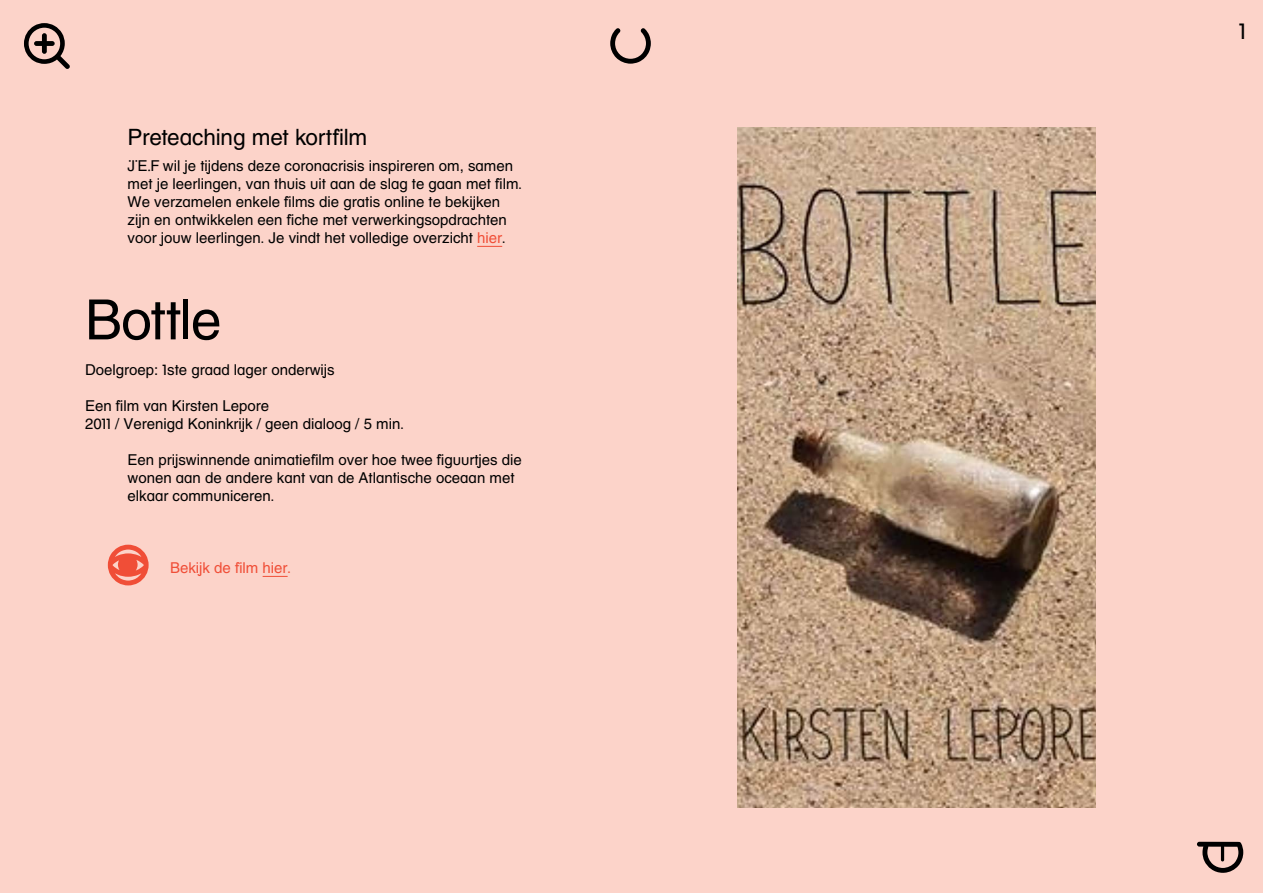
<style>
.page{position:relative;width:1263px;height:893px;background:#fcd3c9}
.page>*{position:absolute;margin:0;border:0;box-sizing:border-box;transform-origin:0 0}
._01__Hoofdtitel{font:55.5px "JEF";letter-spacing:-.025em;color:#000}
._03__Subtitel_____In{font:22.5px "JEF";letter-spacing:-.01em;color:#000}
._04__Lopende_tekst_i{font:15px/18px "JEF";color:#000}
._04__Lopende_tekst{font:15px "JEF";color:#000}
._05__Highlight_oog{font:15px "JEF";color:#f04e37}
.s1{color:#f04e37}
</style>
<div class="page">
<svg style="left:477px;top:246px;width:25px;height:1px"></svg>
<svg style="left:263px;top:576px;width:25px;height:1px"></svg>
<svg style="left:108px;top:545px;width:41px;height:40px"></svg>
<img style="left:738px;top:128px;width:357px;height:680px">
<p class="_03__Subtitel_____In" style="left:128px;top:124px;width:241px">Preteaching met kortfilm</p>
<p class="_04__Lopende_tekst_i" style="left:128px;top:157px;width:396px">JEF wil je tijdens deze coronacrisis inspireren om, samen met je leerlingen, van thuis uit aan de slag te gaan met film.<br>We verzamelen enkele films die gratis online te bekijken zijn en ontwikkelen een fiche met verwerkingsopdrachten voor jouw leerlingen. Je vindt het volledige overzicht <span class="s1">hier</span>.</p>
<p class="_01__Hoofdtitel" style="left:85px;top:287px;width:138px">Bottle</p>
<p class="_04__Lopende_tekst" style="left:85px;top:361px;width:251px">Doelgroep: 1ste graad lager onderwijs</p>
<p class="_04__Lopende_tekst" style="left:85px;top:397px;width:186px">Een film van Kirsten Lepore</p>
<p class="_04__Lopende_tekst" style="left:85px;top:415px;width:320px">2011 / Verenigd Koninkrijk / geen dialoog / 5 min.</p>
<p class="_04__Lopende_tekst_i" style="left:128px;top:451px;width:396px">Een prijswinnende animatiefilm over hoe twee figuurtjes die wonen aan de andere kant van de Atlantische oceaan met elkaar communiceren.</p>
<p class="_05__Highlight_oog" style="left:170px;top:559px;width:122px">Bekijk de film hier.</p>
<h2 class="_03__Subtitel_____In" style="left:1239px;top:17px;width:8px">1</h2>
</div>
